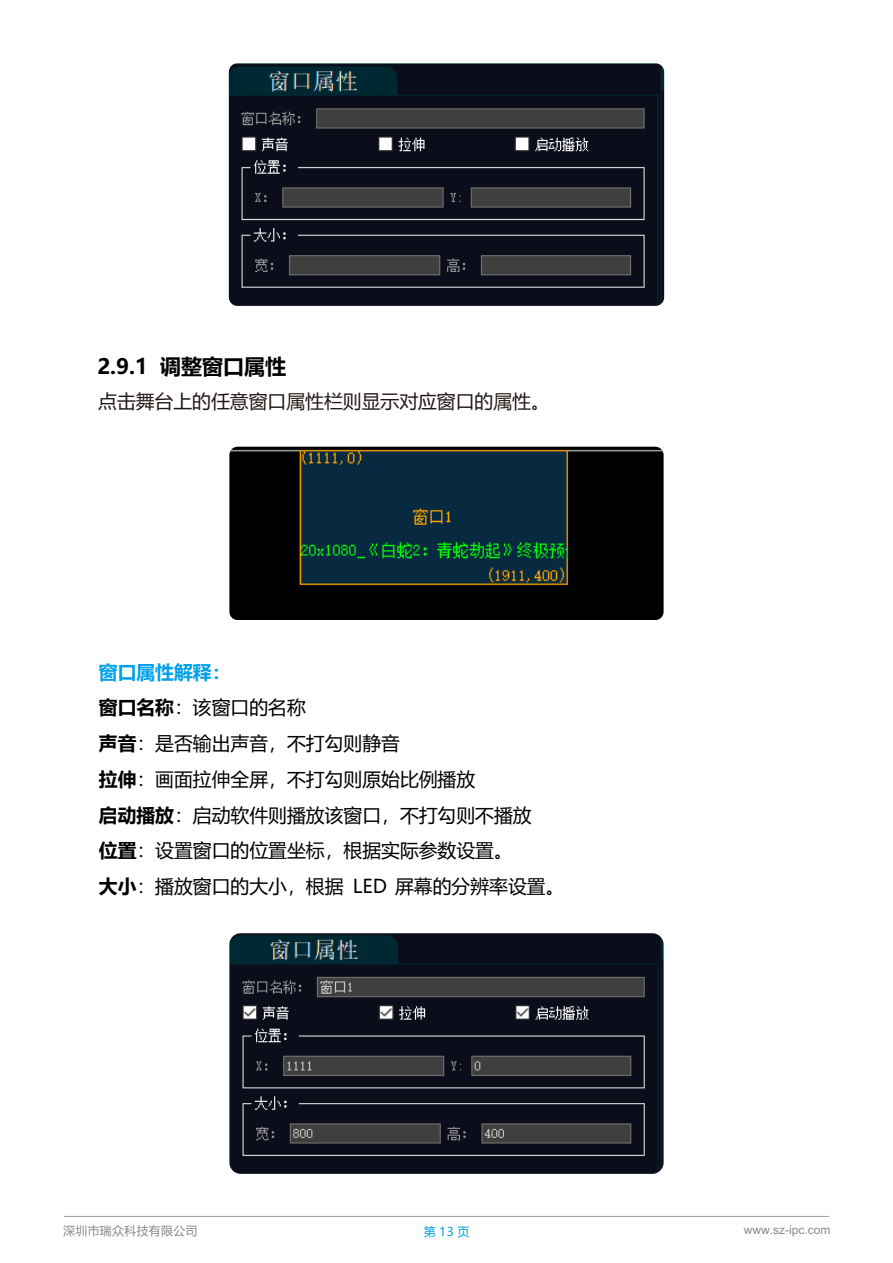
<style>
.page{position:relative;width:893px;height:1263px;background:#fff}
.page>*{position:absolute;margin:0;border:0;box-sizing:border-box;transform-origin:0 0}
.t1{font:700 21px "Microsoft Ya Hei";color:#000}
.t2{font:18.75px/35.8px "Microsoft Ya Hei";color:#000}
.t3{font:18.75px "Microsoft Ya Hei";color:#231916}
.t4{font:12px "Arial Unicode MS";color:#898989}
.t5{font:12px "Microsoft Ya Hei";letter-spacing:.03em;color:#898989}
.t6{font:12px "Microsoft Ya Hei";color:#00a1e9}
.s1{font-weight:700;color:#00a1e9}
.s2{font-weight:700}
</style>
<div class="page">
<hr style="left:64px;top:1216px;width:765px;height:1px;background:#9f9fa0">
<img style="left:229px;top:63px;width:435px;height:243px;border-radius:9px">
<img style="left:229px;top:933px;width:435px;height:241px;border-radius:11px">
<img style="left:230px;top:447px;width:433px;height:173px;border-radius:8px">
<p class="t1" style="left:97px;top:356px;width:190px">2.9.1 调整窗口属性</p>
<p class="t3" style="left:98px;top:393px;width:453px">点击舞台上的任意窗口属性栏则显示对应窗口的属性。</p>
<p class="t2" style="left:99px;top:655px;width:467px"><span class="s1">窗口属性解释：<br></span><span class="s2">窗口名称</span>：该窗口的名称<br><span class="s2">声音</span>：是否输出声音，不打勾则静音<br><span class="s2">拉伸</span>：画面拉伸全屏，不打勾则原始比例播放<br><span class="s2">启动播放</span>：启动软件则播放该窗口，不打勾则不播放<br><span class="s2">位置</span>：设置窗口的位置坐标，根据实际参数设置。<br><span class="s2">大小</span>：播放窗口的大小，根据 LED 屏幕的分辨率设置。</p>
<p class="t5" style="left:63px;top:1225px;width:136px">深圳市瑞众科技有限公司</p>
<p class="t6" style="left:424px;top:1226px;width:47px">第 13 页</p>
<p class="t4" style="left:744px;top:1225px;width:88px">www.sz-ipc.com</p>
</div>
